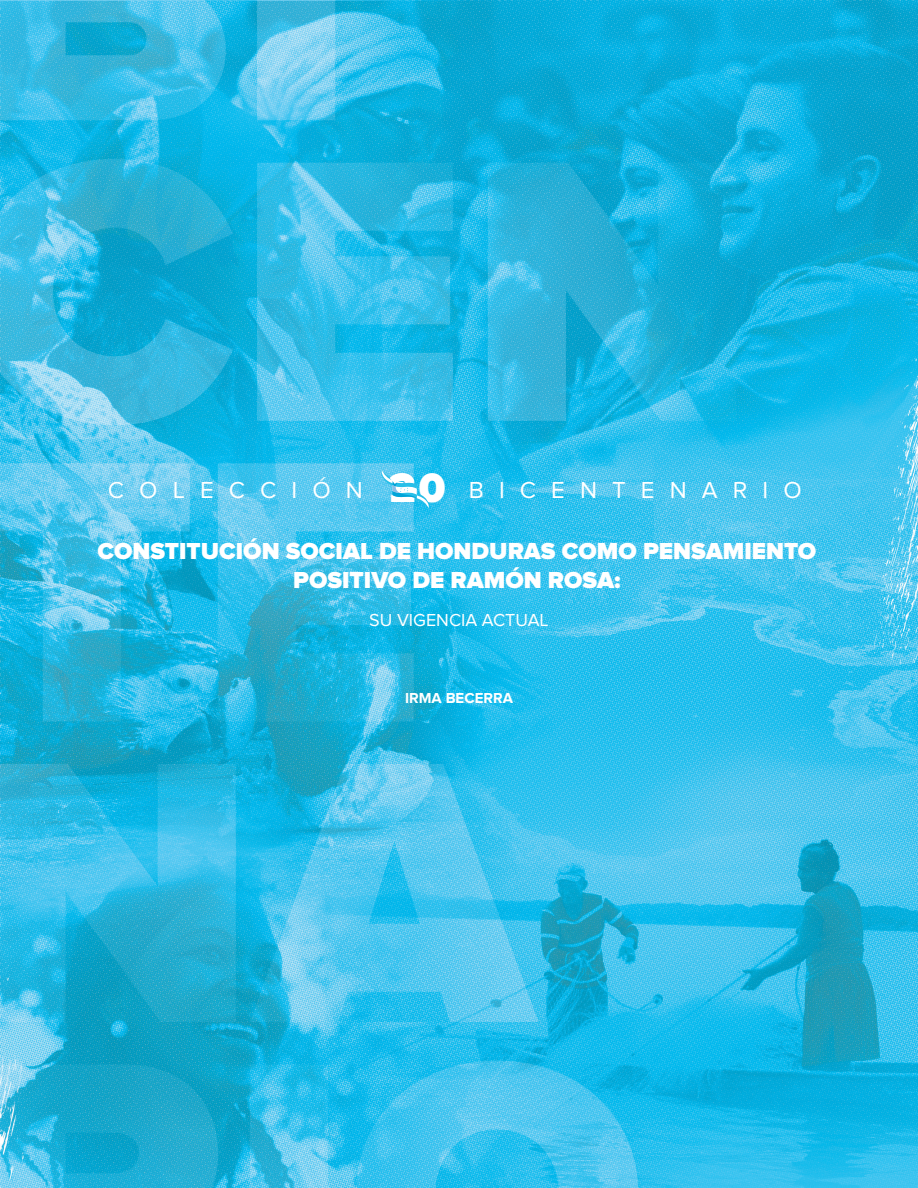
<style>
.page{position:relative;width:918px;height:1188px;background:#fff}
.page>*{position:absolute;margin:0;border:0;box-sizing:border-box;transform-origin:0 0}
.t1{font:900 42.75px "Proxima Nova";color:#fff}
.t2{font:900 24px "Proxima Nova";color:#fff}
.t3{font:24px "Proxima Nova";letter-spacing:.63em;color:#fff}
.t4{font:18px "Proxima Nova";color:#fff}
.t5{font:700 15px "Proxima Nova";color:#fff}
.s1{font-weight:900;font-size:42.75px}
</style>
<div class="page">
<img style="left:0;top:0;width:918px;height:1188px">
<svg style="left:381px;top:470px;width:48px;height:38px"></svg>
<p class="t3" style="left:108px;top:476px;width:309px">COLECCIÓN <span class="s1">2</span></p>
<p class="t1" style="left:419px;top:463px;width:28px">0</p>
<p class="t3" style="left:469px;top:476px;width:334px">BICENTENARIO</p>
<p class="t2" style="left:97px;top:537px;width:720px">CONSTITUCIÓN SOCIAL DE HONDURAS COMO PENSAMIENTO</p>
<p class="t2" style="left:293px;top:566px;width:329px">POSITIVO DE RAMÓN ROSA:</p>
<p class="t4" style="left:369px;top:610px;width:181px">SU VIGENCIA ACTUAL</p>
<p class="t5" style="left:405px;top:690px;width:109px">IRMA BECERRA</p>
</div>
